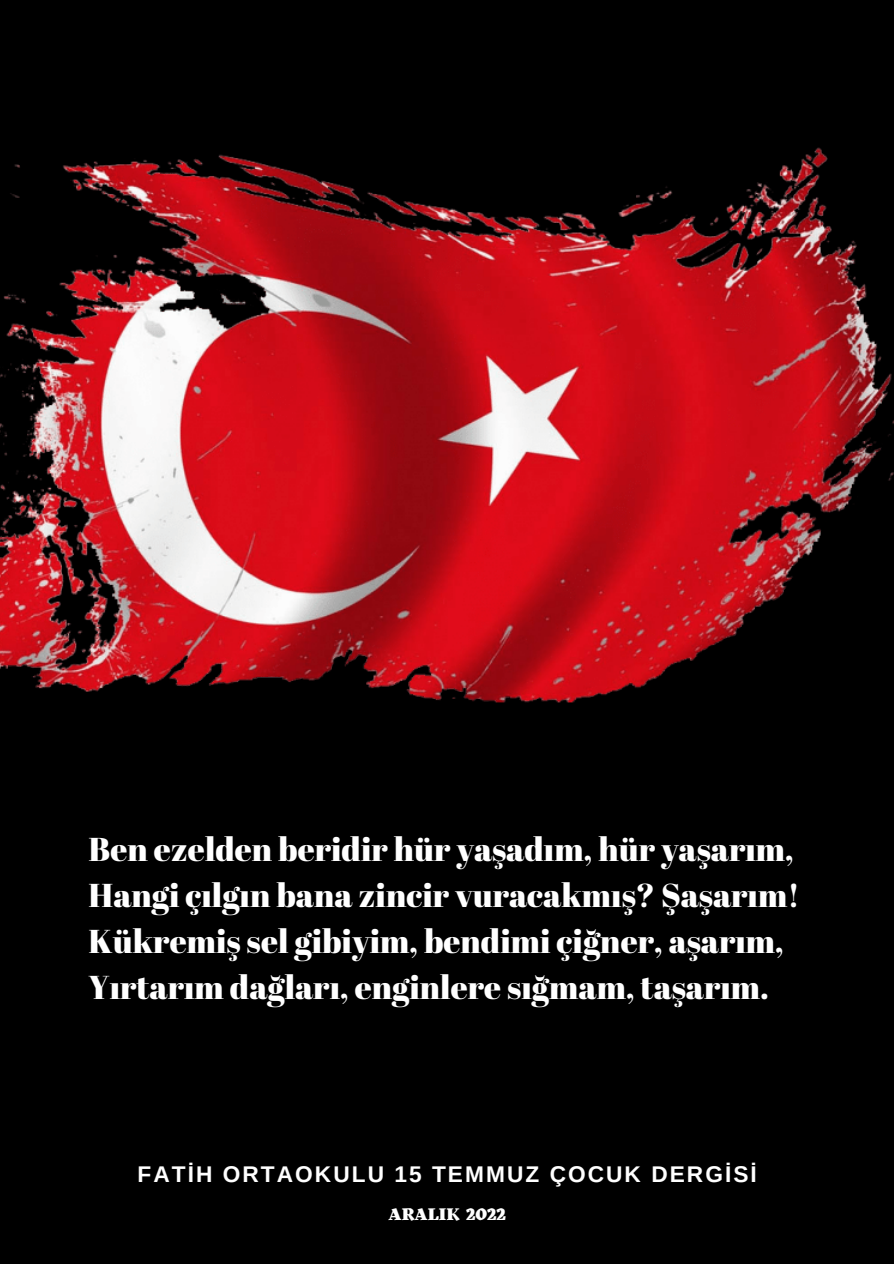
<style>
.page{position:relative;width:894px;height:1264px;background:#fff}
.page>*{position:absolute;margin:0;border:0;box-sizing:border-box;transform-origin:0 0}
.t1{font:33px/46.2px "Abril Fatface";color:#fff}
.t2{font:700 22.65px "Arimo";letter-spacing:.09em;color:#fff}
.t3{font:900 16.5px "Kitsch";color:#fff}
</style>
<div class="page">
<div style="left:0;top:0;width:893px;height:1263px;background:#000"></div>
<img style="left:0;top:147px;width:893px;height:556px">
<p class="t1" style="left:89px;top:825px;width:712px">Ben ezelden beridir hür yaşadım, hür yaşarım, Hangi çılgın bana zincir vuracakmış? Şaşarım!<br>Kükremiş sel gibiyim, bendimi çiğner, aşarım, Yırtarım dağları, enginlere sığmam, taşarım.</p>
<p class="t2" style="left:137px;top:1161px;width:620px">FATİH ORTAOKULU 15 TEMMUZ ÇOCUK DERGİSİ</p>
<p class="t3" style="left:388px;top:1204px;width:119px">ARALIK 2022</p>
</div>
